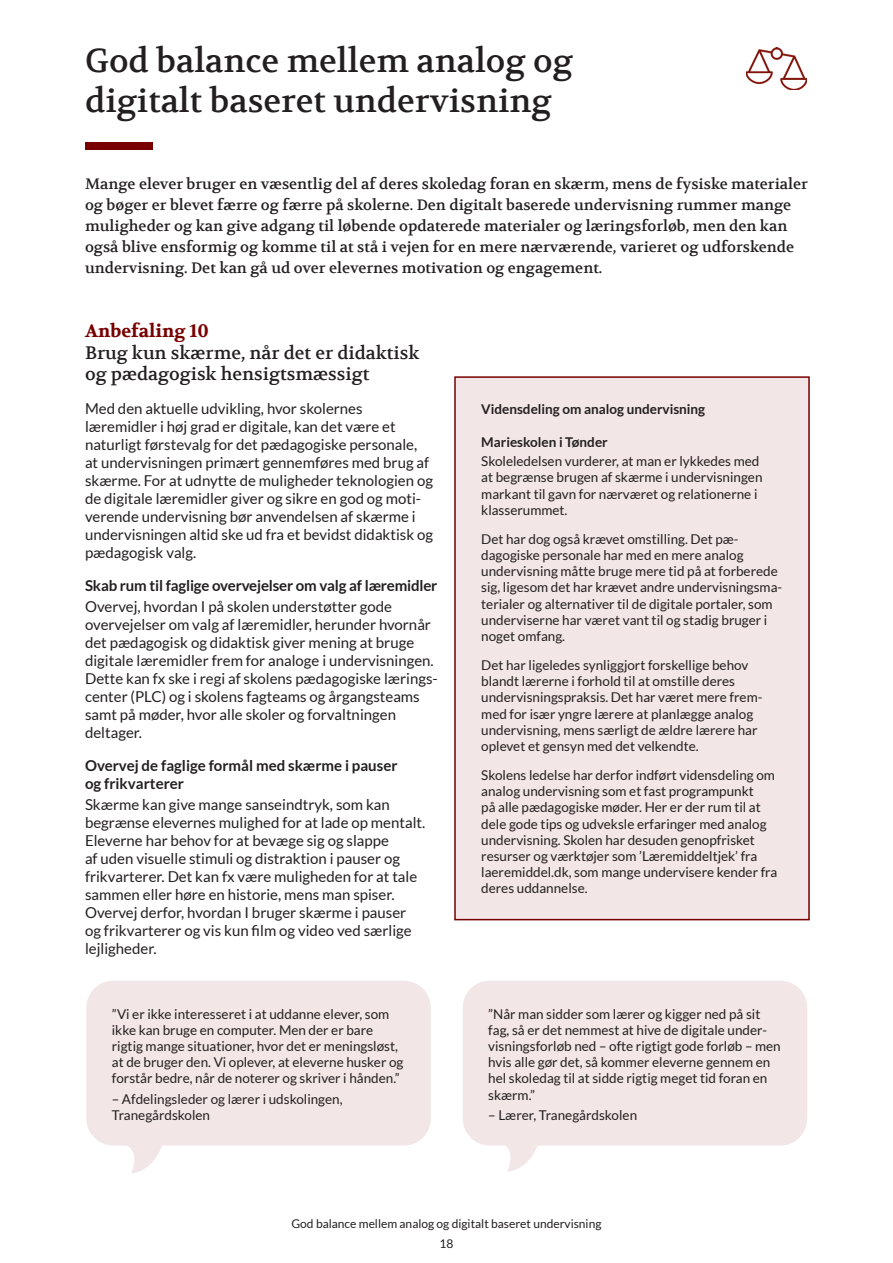
<style>
.page{position:relative;width:893px;height:1263px;background:#fff}
.page>*{position:absolute;margin:0;border:0;box-sizing:border-box;transform-origin:0 0}
.t1{font:33px/39.6px "Volkhov";color:#231f20}
.t2{font:18px/21.6px "Volkhov";color:#231f20}
.t3{font:700 18px "Volkhov";color:#780000}
.t4{font:15px/18px "Lato";color:#231f20}
.t5{font:15px/21px "Volkhov";color:#231f20}
.t6{font:700 15px/18px "Lato";letter-spacing:-.005em;color:#231f20}
.t7{font:13.5px/16.2px "Lato";color:#231f20}
.t8{font:700 13.5px "Lato";color:#231f20}
.t9{font:12px "Lato";color:#231f20}
</style>
<div class="page">
<div style="left:85px;top:142px;width:68px;height:8px;background:#780000"></div>
<div style="left:455px;top:377px;width:354px;height:543px;background:#f2e6e6"></div>
<img style="left:746px;top:48px;width:61px;height:42px">
<div style="left:86px;top:981px;width:345px;height:164px;background:#f2e6e6;border-radius:27px"></div>
<svg style="left:103px;top:1143px;width:61px;height:30px"></svg>
<div style="left:463px;top:981px;width:344px;height:164px;background:#f2e6e6;border-radius:27px"></div>
<svg style="left:478px;top:1142px;width:62px;height:30px"></svg>
<h1 class="t1" style="left:85px;top:44px;width:489px">God balance mellem analog og digitalt baseret undervisning</h1>
<p class="t5" style="left:85px;top:175px;width:724px">Mange elever bruger en væsentlig del af deres skoledag foran en skærm, mens de fysiske materialer og bøger er blevet færre og færre på skolerne. Den digitalt baserede undervisning rummer mange muligheder og kan give adgang til løbende opdaterede materialer og læringsforløb, men den kan også blive ensformig og komme til at stå i vejen for en mere nærværende, varieret og udforskende undervisning. Det kan gå ud over elevernes motivation og engagement.</p>
<h2 class="t3" style="left:85px;top:320px;width:125px">Anbefaling 10</h2>
<h2 class="t2" style="left:85px;top:343px;width:336px">Brug kun skærme, når det er didaktisk og pædagogisk hensigtsmæssigt</h2>
<p class="t4" style="left:85px;top:399px;width:350px">Med den aktuelle udvikling, hvor skolernes læremidler i høj grad er digitale, kan det være et naturligt førstevalg for det pædagogiske personale, at undervisningen primært gennemføres med brug af skærme. For at udnytte de muligheder teknologien og de digitale læremidler giver og sikre en god og moti&shy;verende undervisning bør anvendelsen af skærme i undervisningen altid ske ud fra et bevidst didaktisk og pædagogisk valg.</p>
<p class="t6" style="left:85px;top:578px;width:354px">Skab rum til faglige overvejelser om valg af læremidler</p>
<p class="t4" style="left:85px;top:597px;width:354px">Overvej, hvordan I på skolen understøtter gode overvejelser om valg af læremidler, herunder hvornår det pædagogisk og didaktisk giver mening at bruge digitale læremidler frem for analoge i undervisningen.<br>Dette kan fx ske i regi af skolens pædagogiske lærings&shy;center (PLC) og i skolens fagteams og årgangsteams samt på møder, hvor alle skoler og forvaltningen deltager.</p>
<p class="t6" style="left:85px;top:758px;width:314px">Overvej de faglige formål med skærme i pauser og frikvarterer</p>
<p class="t4" style="left:85px;top:795px;width:342px">Skærme kan give mange sanseindtryk, som kan begrænse elevernes mulighed for at lade op mentalt.<br>Eleverne har behov for at bevæge sig og slappe<br>af uden visuelle stimuli og distraktion i pauser og frikvarterer. Det kan fx være muligheden for at tale sammen eller høre en historie, mens man spiser.<br>Overvej derfor, hvordan I bruger skærme i pauser og frikvarterer og vis kun film og video ved særlige lejligheder.</p>
<p class="t7" style="left:112px;top:1005px;width:293px">”Vi er ikke interesseret i at uddanne elever, som ikke kan bruge en computer. Men der er bare rigtig mange situationer, hvor det er meningsløst, at de bruger den. Vi oplever, at eleverne husker og forstår bedre, når de noterer og skriver i hånden.”</p>
<p class="t7" style="left:112px;top:1091px;width:232px">– Afdelingsleder og lærer i udskolingen,<br>Tranegårdskolen</p>
<p class="t8" style="left:481px;top:404px;width:226px">Vidensdeling om analog undervisning</p>
<p class="t8" style="left:481px;top:437px;width:128px">Marieskolen i Tønder</p>
<p class="t7" style="left:481px;top:453px;width:283px">Skoleledelsen vurderer, at man er lykkedes med at begrænse brugen af skærme i undervisningen markant til gavn for nærværet og relationerne i klasserummet.</p>
<p class="t7" style="left:481px;top:531px;width:302px">Det har dog også krævet omstilling. Det pæ&shy;dagogiske personale har med en mere analog undervisning måtte bruge mere tid på at forberede sig, ligesom det har krævet andre undervisningsma&shy;terialer og alternativer til de digitale portaler, som underviserne har været vant til og stadig bruger i noget omfang.</p>
<p class="t7" style="left:481px;top:657px;width:283px">Det har ligeledes synliggjort forskellige behov blandt lærerne i forhold til at omstille deres undervisningspraksis. Det har været mere frem&shy;med for især yngre lærere at planlægge analog undervisning, mens særligt de ældre lærere har oplevet et gensyn med det velkendte.</p>
<p class="t7" style="left:481px;top:767px;width:298px">Skolens ledelse har derfor indført vidensdeling om analog undervisning som et fast programpunkt<br>på alle pædagogiske møder. Her er der rum til at dele gode tips og udveksle erfaringer med analog undervisning. Skolen har desuden genopfrisket resurser og værktøjer som ’Læremiddeltjek’ fra laeremiddel.dk, som mange undervisere kender fra deres uddannelse.</p>
<p class="t7" style="left:488px;top:1005px;width:294px">”Når man sidder som lærer og kigger ned på sit fag, så er det nemmest at hive de digitale under&shy;visningsforløb ned – ofte rigtigt gode forløb – men hvis alle gør det, så kommer eleverne gennem en hel skoledag til at sidde rigtig meget tid foran en skærm.”</p>
<p class="t7" style="left:488px;top:1107px;width:150px">– Lærer, Tranegårdskolen</p>
<p class="t9" style="left:291px;top:1217px;width:311px">God balance mellem analog og digitalt baseret undervisning</p>
<p class="t9" style="left:439px;top:1237px;width:15px">18</p>
</div>
